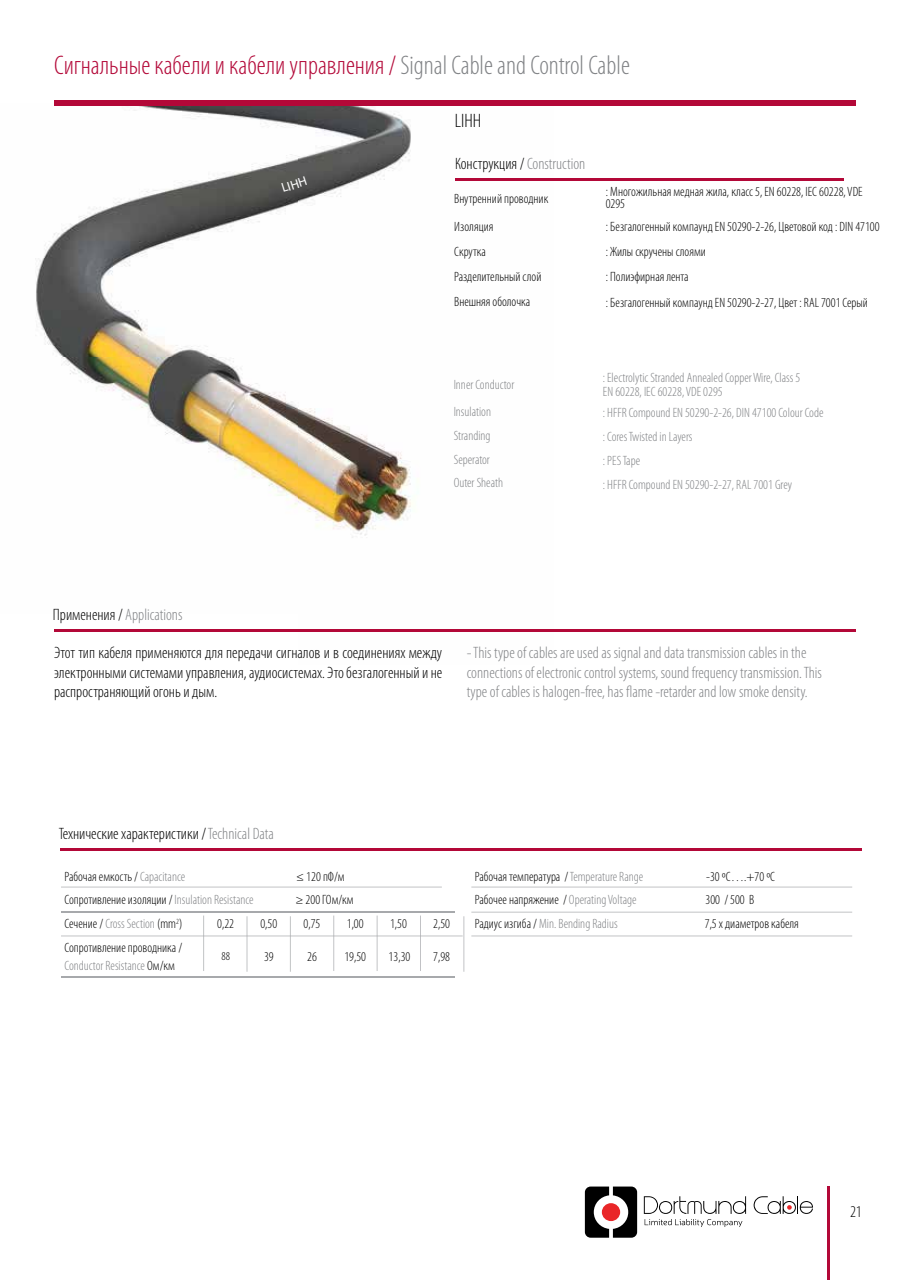
<style>
.page{position:relative;width:910px;height:1280px;background:#fff}
.page>*{position:absolute;margin:0;border:0;box-sizing:border-box;transform-origin:0 0}
.t1{font:300 condensed 27px "Myriad Pro";color:#b30838}
.t2{font:300 condensed 19.5px "Myriad Pro";color:#000}
.t3{font:300 condensed 16.5px/19.8px "Myriad Pro";color:#000;text-align:justify}
.t4{font:300 condensed 16.5px/19.8px "Myriad Pro";color:#808285}
.t5{font:300 condensed 13.5px/25.2px "Myriad Pro";color:#000}
.t6{font:300 condensed 13.5px/23.9px "Myriad Pro";color:#808285}
.t7{font:300 condensed 12px "Myriad Pro";color:#000}
.s1{color:#808285}
.s2{color:#000}
</style>
<div class="page">
<hr style="left:827px;top:1186px;width:2px;height:94px;background:#b30838">
<svg style="left:585px;top:1186px;width:52px;height:52px"></svg>
<div style="left:602px;top:1203px;width:18px;height:18px;background:#e92628;border-radius:50%"></div>
<svg style="left:754px;top:1196px;width:59px;height:18px"></svg>
<svg style="left:644px;top:1196px;width:102px;height:31px"></svg>
<img style="left:35px;top:106px;width:263px;height:401px">
<img style="left:298px;top:106px;width:255px;height:524px">
<div style="left:54px;top:101px;width:802px;height:5px;background:#b30838"></div>
<hr style="left:455px;top:178px;width:388px;height:2px;background:#b30838">
<hr style="left:54px;top:630px;width:802px;height:2px;background:#b30838">
<hr style="left:60px;top:849px;width:802px;height:2px;background:#b30838">
<hr style="left:61px;top:887px;width:381px;height:1px;background:#a7a9ac">
<hr style="left:471px;top:887px;width:381px;height:1px;background:#a7a9ac">
<hr style="left:471px;top:912px;width:381px;height:1px;background:#a7a9ac">
<hr style="left:61px;top:935px;width:402px;height:1px;background:#a7a9ac">
<hr style="left:471px;top:935px;width:381px;height:1px;background:#a7a9ac">
<hr style="left:61px;top:911px;width:393px;height:1px;background:#a7a9ac">
<hr style="left:61px;top:976px;width:393px;height:1px;background:#a7a9ac">
<hr style="left:247px;top:916px;width:1px;height:56px;background:#a7a9ac">
<hr style="left:203px;top:915px;width:1px;height:56px;background:#a7a9ac">
<hr style="left:290px;top:916px;width:1px;height:56px;background:#a7a9ac">
<hr style="left:333px;top:915px;width:1px;height:56px;background:#a7a9ac">
<hr style="left:377px;top:915px;width:1px;height:56px;background:#a7a9ac">
<hr style="left:420px;top:915px;width:1px;height:56px;background:#a7a9ac">
<hr style="left:463px;top:916px;width:1px;height:56px;background:#a7a9ac">
<svg style="left:281px;top:176px;width:26px;height:16px"></svg>
<h1 class="t1" style="left:54px;top:51px;width:577px">Сигнальные кабели и кабели управления /<span class="s1">Signal Cable and Control Cable</span></h1>
<p class="t4" style="left:53px;top:605px;width:131px"><span class="s2">Применения /</span> Applications</p>
<h2 class="t2" style="left:455px;top:110px;width:28px">LIHH</h2>
<p class="t3" style="left:455px;top:154px;width:132px">Конструкция / <span class="s1">Construction</span></p>
<p class="t5" style="left:454px;top:184px;width:95px;line-height:28.3px">Внутренний проводник<br>Изоляция</p>
<p class="t5" style="left:454px;top:239px;width:89px">Скрутка<br>Разделительный слой<br>Внешняя оболочка</p>
<p class="t5" style="left:606px;top:186px;width:259px;line-height:12px">: многожильная медная жила, класс 5, EN 60228, IEC 60228, VDE<br>0295</p>
<p class="t5" style="left:606px;top:214px;width:275px">: безгалогенный компаунд EN 50290-2-26, Цветовой код : DIN 47100 : Жилы скручены слоями<br>: Полиэфирная лента<br>: безгалогенный компаунд EN 50290-2-27, Цвет : RAL 7001 Серый</p>
<p class="t6" style="left:454px;top:370px;width:62px;line-height:27.9px">Inner Conductor<br>Insulation</p>
<p class="t6" style="left:454px;top:424px;width:51px">Stranding<br>Seperator<br>Outer Sheath</p>
<p class="t6" style="left:603px;top:371px;width:199px;line-height:13.5px">: Electrolytic Stranded Annealed Copper Wire, Class 5<br>EN 60228, IEC 60228, VDE 0295</p>
<p class="t6" style="left:603px;top:401px;width:222px">: HFFR Compound EN 50290-2-26, DIN 47100 Colour Code : Cores Twisted in Layers<br>: PES Tape<br>: HFFR Compound EN 50290-2-27, RAL 7001 Grey</p>
<p class="t3" style="left:54px;top:643px;width:390px">Этот тип кабеля применяются для передачи сигналов и в соединениях между электронными системами управления, аудиосистемах. Это безгалогенный и не распространяющий огонь и дым.</p>
<p class="t4" style="left:467px;top:643px;width:357px">- This type of cables are used as signal and data transmission cables in the connections of electronic control systems, sound frequency transmission. This type of cables is halogen-free, has flame -retarder and low smoke density.</p>
<p class="t3" style="left:59px;top:824px;width:216px">Технические характеристики / <span class="s1">Technical Data</span></p>
<p class="t5" style="left:65px;top:864px;width:122px">Рабочая емкость / <span class="s1">Capacitance</span></p>
<p class="t5" style="left:296px;top:864px;width:50px">≤ 120 пФ/м</p>
<p class="t5" style="left:65px;top:887px;width:191px">Сопротивление изоляции / <span class="s1">Insulation Resistance</span></p>
<p class="t5" style="left:295px;top:887px;width:60px">≥ 200 ГОм/км</p>
<p class="t5" style="left:65px;top:912px;width:119px">Сечение / <span class="s1">Cross Section</span> (mm<sup>2</sup>)</p>
<p class="t5" style="left:217px;top:912px;width:18px">0,22</p>
<p class="t5" style="left:260px;top:912px;width:18px">0,50</p>
<p class="t5" style="left:304px;top:912px;width:18px">0,75</p>
<p class="t5" style="left:347px;top:912px;width:18px">1,00</p>
<p class="t5" style="left:390px;top:912px;width:18px">1,50</p>
<p class="t5" style="left:433px;top:912px;width:18px">2,50</p>
<p class="t5" style="left:65px;top:938px;width:119px;line-height:18px">Сопротивление проводника /<br><span class="s1">Conductor Resistance</span> Ом/км</p>
<p class="t7" style="left:221px;top:949px;width:10px">88</p>
<p class="t5" style="left:264px;top:944px;width:11px">39</p>
<p class="t5" style="left:307px;top:944px;width:11px">26</p>
<p class="t5" style="left:344px;top:944px;width:23px">19,50</p>
<p class="t5" style="left:389px;top:944px;width:23px">13,30</p>
<p class="t5" style="left:433px;top:944px;width:18px">7,98</p>
<p class="t5" style="left:475px;top:864px;width:170px">Рабочая температура / <span class="s1">Temperature Range</span></p>
<p class="t5" style="left:706px;top:864px;width:71px">-30 ºC….+70 ºC</p>
<p class="t5" style="left:475px;top:887px;width:163px">Рабочее напряжение / <span class="s1">Operating Voltage</span></p>
<p class="t5" style="left:706px;top:887px;width:50px">300 / 500 В</p>
<p class="t6" style="left:475px;top:912px;width:144px"><span class="s2">Радиус изгиба /</span> Min. Bending Radius</p>
<p class="t5" style="left:705px;top:911px;width:96px">7,5 х диаметров кабеля</p>
<p class="t3" style="left:850px;top:1202px;width:13px">21</p>
</div>
